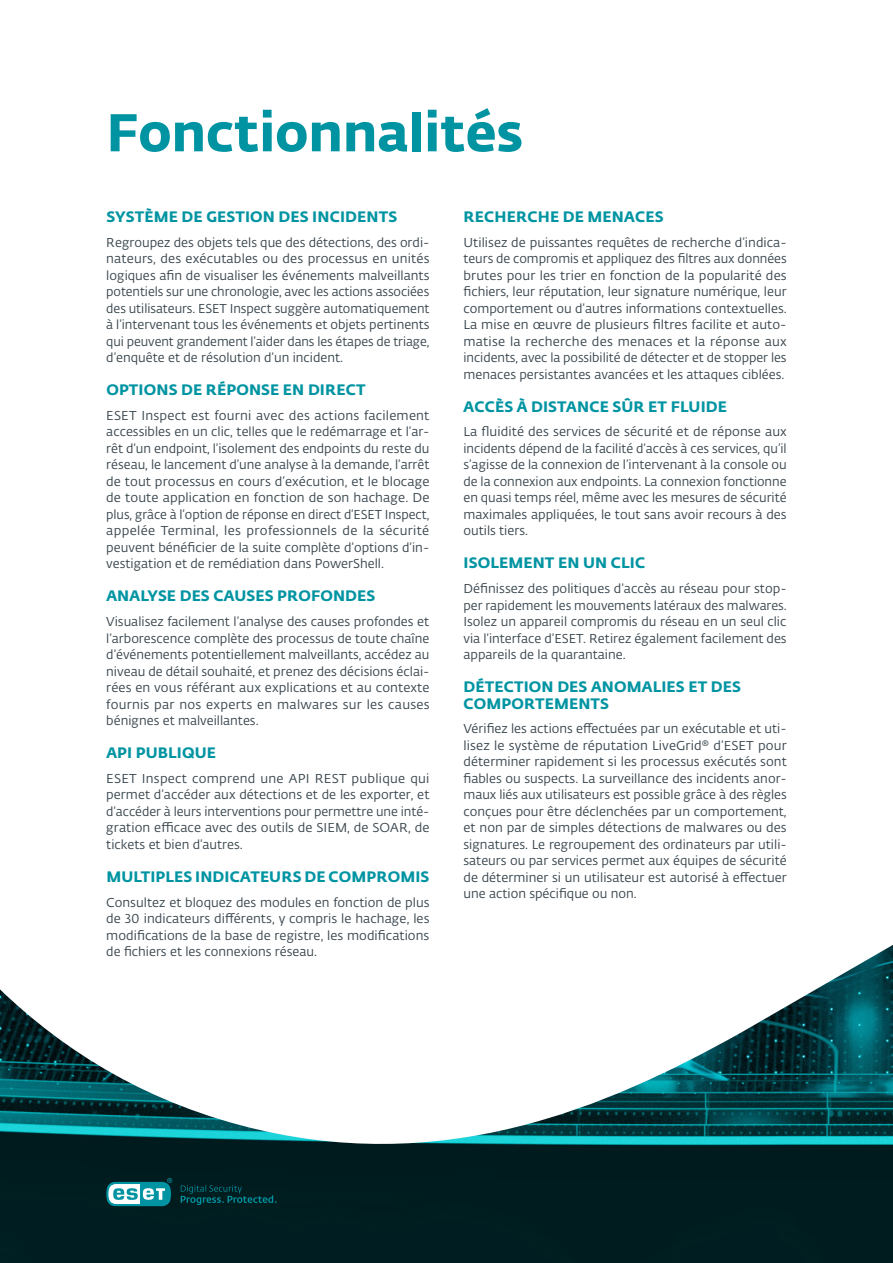
<style>
.page{position:relative;width:893px;height:1263px;background:#fff}
.page>*{position:absolute;margin:0;border:0;box-sizing:border-box;transform-origin:0 0}
.Headline{font:52.5px "Fedra Sans Alt Pro Bold LF";color:#0094a2}
.Subheadline_2{font:15px/16.5px "Fedra Sans Alt Pro Bold LF";letter-spacing:.01em;color:#0094a2}
.Text{font:12.75px/16.5px "Fedra Sans Alt Pro Book LF";color:#38454d;text-align:justify}
</style>
<div class="page">
<div style="left:0;top:1179px;width:893px;height:84px;background:#001d20"></div>
<svg style="left:0;top:945px;width:893px;height:234px"></svg>
<svg style="left:106px;top:1178px;width:66px;height:28px"></svg>
<svg style="left:181px;top:1185px;width:95px;height:20px;background:#003337"></svg>
<p class="Headline" style="left:106px;top:91px;width:418px">Fonctionnalités</p>
<p class="Subheadline_2" style="left:106px;top:207px;width:292px">SYSTÈME DE GESTION DES INCIDENTS</p>
<p class="Text" style="left:106px;top:233px;width:325px">Regroupez des objets tels que des détections, des ordi&shy;nateurs, des exécutables ou des processus en unités logiques afin de visualiser les événements malveillants potentiels sur une chronologie, avec les actions associées des utilisateurs. ESET Inspect suggère automatiquement à l’intervenant tous les événements et objets pertinents qui peuvent grandement l’aider dans les étapes de triage, d’enquête et de résolution d’un incident.</p>
<p class="Subheadline_2" style="left:106px;top:380px;width:261px">OPTIONS DE RÉPONSE EN DIRECT</p>
<p class="Text" style="left:106px;top:407px;width:325px">ESET Inspect est fourni avec des actions facilement accessibles en un clic, telles que le redémarrage et l’ar&shy;rêt d’un endpoint, l’isolement des endpoints du reste du réseau, le lancement d’une analyse à la demande, l’arrêt de tout processus en cours d’exécution, et le blocage de toute application en fonction de son hachage. De plus, grâce à l’option de réponse en direct d’ESET Inspect, appelée Terminal, les professionnels de la sécurité peuvent bénéficier de la suite complète d’options d’in&shy;vestigation et de remédiation dans PowerShell.</p>
<p class="Subheadline_2" style="left:106px;top:587px;width:270px">ANALYSE DES CAUSES PROFONDES</p>
<p class="Text" style="left:106px;top:613px;width:325px">Visualisez facilement l’analyse des causes profondes et l’arborescence complète des processus de toute chaîne d’événements potentiellement malveillants, accédez au niveau de détail souhaité, et prenez des décisions éclai&shy;rées en vous référant aux explications et au contexte fournis par nos experts en malwares sur les causes bénignes et malveillantes.</p>
<p class="Subheadline_2" style="left:106px;top:743px;width:111px">API PUBLIQUE</p>
<p class="Text" style="left:106px;top:770px;width:325px">ESET Inspect comprend une API REST publique qui permet d’accéder aux détections et de les exporter, et d’accéder à leurs interventions pour permettre une inté&shy;gration efficace avec des outils de SIEM, de SOAR, de tickets et bien d’autres.</p>
<p class="Subheadline_2" style="left:106px;top:867px;width:324px">MULTIPLES INDICATEURS DE COMPROMIS</p>
<p class="Text" style="left:106px;top:893px;width:325px">Consultez et bloquez des modules en fonction de plus de 30 indicateurs différents, y compris le hachage, les modifications de la base de registre, les modifications de fichiers et les connexions réseau.</p>
<p class="Subheadline_2" style="left:464px;top:207px;width:201px">RECHERCHE DE MENACES</p>
<p class="Text" style="left:463px;top:233px;width:325px">Utilisez de puissantes requêtes de recherche d’indica&shy;teurs de compromis et appliquez des filtres aux données brutes pour les trier en fonction de la popularité des fichiers, leur réputation, leur signature numérique, leur comportement ou d’autres informations contextuelles.<br>La mise en œuvre de plusieurs filtres facilite et auto&shy;matise la recherche des menaces et la réponse aux incidents, avec la possibilité de détecter et de stopper les menaces persistantes avancées et les attaques ciblées.</p>
<p class="Subheadline_2" style="left:464px;top:397px;width:265px">ACCÈS À DISTANCE SÛR ET FLUIDE</p>
<p class="Text" style="left:463px;top:423px;width:325px">La fluidité des services de sécurité et de réponse aux incidents dépend de la facilité d’accès à ces services, qu’il s’agisse de la connexion de l’intervenant à la console ou de la connexion aux endpoints. La connexion fonctionne en quasi temps réel, même avec les mesures de sécurité maximales appliquées, le tout sans avoir recours à des outils tiers.</p>
<p class="Subheadline_2" style="left:464px;top:554px;width:183px">ISOLEMENT EN UN CLIC</p>
<p class="Text" style="left:463px;top:580px;width:325px">Définissez des politiques d’accès au réseau pour stop&shy;per rapidement les mouvements latéraux des malwares.<br>Isolez un appareil compromis du réseau en un seul clic via l’interface d’ESET. Retirez également facilement des appareils de la quarantaine.</p>
<p class="Subheadline_2" style="left:464px;top:677px;width:279px">DÉTECTION DES ANOMALIES ET DES<br>COMPORTEMENTS</p>
<p class="Text" style="left:463px;top:720px;width:325px">Vérifiez les actions effectuées par un exécutable et uti&shy;lisez le système de réputation LiveGrid® d’ESET pour déterminer rapidement si les processus exécutés sont fiables ou suspects. La surveillance des incidents anor&shy;maux liés aux utilisateurs est possible grâce à des règles conçues pour être déclenchées par un comportement, et non par de simples détections de malwares ou des signatures. Le regroupement des ordinateurs par utili&shy;sateurs ou par services permet aux équipes de sécurité de déterminer si un utilisateur est autorisé à effectuer une action spécifique ou non.</p>
</div>
